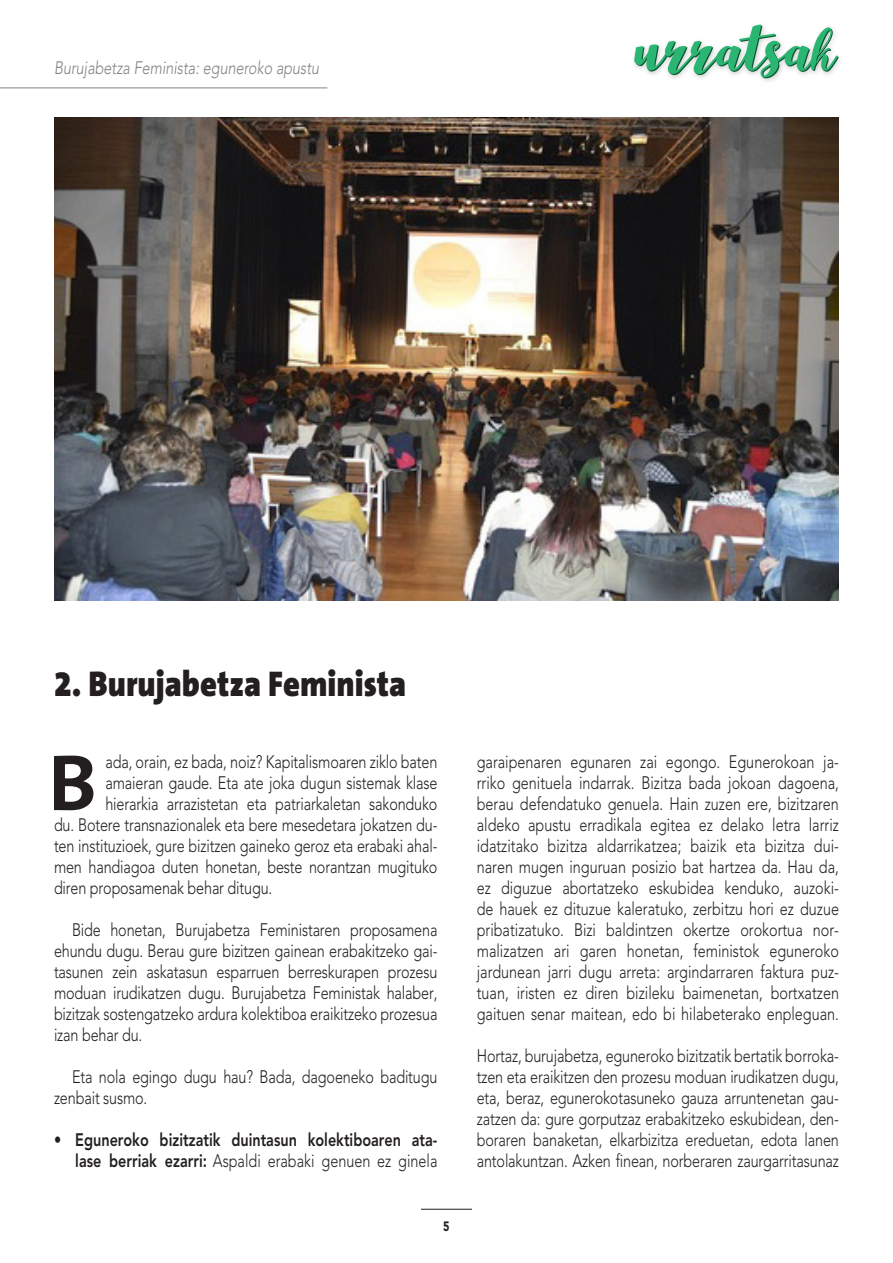
<style>
.page{position:relative;width:893px;height:1263px;background:#fff}
.page>*{position:absolute;margin:0;border:0;box-sizing:border-box;transform-origin:0 0}
.t1{font:88.5px "Aldine";color:#0c6638}
.TESTUA{font:700 80.25px "The Sans";color:#231f20;scale:1.05 1}
.TITULARRA{font:900 36px "The Sans B9";color:#231f20;scale:.9 1}
.TESTUA_Bigarrena{font:300 18px/21px "Avenir LT Std";letter-spacing:-.01em;color:#231f20;text-align:justify;scale:.8 1}
.TESTUA-2{font:300 18px "Avenir LT Std";letter-spacing:-.01em;color:#231f20;scale:.8 1}
.t2{font:800 18px/21px "Avenir LT Std";color:#231f20;text-align:right;scale:.8 1}
.t3{font:italic 300 18px "Avenir LT Std";color:#808285;scale:.8 1}
.t4{font:900 13.5px "Avenir LT Std";color:#231f20;scale:.8 1}
.s1{font-weight:300}
</style>
<div class="page">
<img style="left:633px;top:25px;width:207px;height:57px">
<hr style="left:0;top:88px;width:327px;height:1px;background:#808285">
<hr style="left:421px;top:1209px;width:51px;height:1px;background:#231f20">
<img style="left:54px;top:117px;width:785px;height:483px">
<p class="t3" style="left:54px;top:57px;width:333px">Burujabetza Feminista: eguneroko apustu</p>
<h1 class="t1" style="left:635px;top:1px;width:201px">urratsak</h1>
<p class="TITULARRA" style="left:54px;top:664px;width:393px">2. Burujabetza Feminista</p>
<p class="TESTUA" style="left:48px;top:716px;width:48px">B</p>
<p class="TESTUA-2" style="left:105px;top:751px;width:417px">ada, orain, ez bada, noiz? Kapitalismoaren ziklo baten</p>
<p class="TESTUA-2" style="left:105px;top:772px;width:417px">amaieran gaude. Eta ate joka dugun sistemak klase</p>
<p class="TESTUA-2" style="left:105px;top:793px;width:417px">hierarkia arrazistetan eta patriarkaletan sakonduko</p>
<p class="TESTUA-2" style="left:54px;top:814px;width:481px">du. Botere transnazionalek eta bere mesedetara jokatzen du-</p>
<p class="TESTUA-2" style="left:54px;top:835px;width:481px">ten instituzioek, gure bizitzen gaineko geroz eta erabaki ahal-</p>
<p class="TESTUA-2" style="left:54px;top:856px;width:481px">men handiagoa duten honetan, beste norantzan mugituko</p>
<p class="TESTUA-2" style="left:54px;top:877px;width:274px">diren proposamenak behar ditugu.</p>
<p class="TESTUA_Bigarrena" style="left:54px;top:919px;width:481px;text-indent:18px">Bide honetan, Burujabetza Feministaren proposamena ehundu dugu. Berau gure bizitzen gainean erabakitzeko gai&shy;tasunen zein askatasun esparruen berreskurapen prozesu moduan irudikatzen dugu. Burujabetza Feministak halaber, bizitzak sostengatzeko ardura kolektiboa eraikitzeko prozesua izan behar du.</p>
<p class="TESTUA_Bigarrena" style="left:54px;top:1066px;width:481px;text-indent:18px">Eta nola egingo dugu hau? Bada, dagoeneko baditugu zenbait susmo.</p>
<p class="t2" style="left:54px;top:1129px;width:481px">• Eguneroko bizitzatik duintasun kolektiboaren ata&shy;lase berriak ezarri: <span class="s1">Aspaldi erabaki genuen ez ginela</span></p>
<p class="t4" style="left:443px;top:1218px;width:9px">5</p>
<p class="TESTUA_Bigarrena" style="left:477px;top:751px;width:454px">garaipenaren egunaren zai egongo. Egunerokoan ja&shy;rriko genituela indarrak. Bizitza bada jokoan dagoena, berau defendatuko genuela. Hain zuzen ere, bizitzaren aldeko apustu erradikala egitea ez delako letra larriz idatzitako bizitza aldarrikatzea; baizik eta bizitza dui&shy;naren mugen inguruan posizio bat hartzea da. Hau da, ez diguzue abortatzeko eskubidea kenduko, auzoki&shy;de hauek ez dituzue kaleratuko, zerbitzu hori ez duzue pribatizatuko. Bizi baldintzen okertze orokortua nor&shy;malizatzen ari garen honetan, feministok eguneroko jardunean jarri dugu arreta: argindarraren faktura puz&shy;tuan, iristen ez diren bizileku baimenetan, bortxatzen gaituen senar maitean, edo bi hilabeterako enpleguan.</p>
<p class="TESTUA_Bigarrena" style="left:477px;top:1045px;width:454px">Hortaz, burujabetza, eguneroko bizitzatik bertatik borroka&shy;tzen eta eraikitzen den prozesu moduan irudikatzen dugu, eta, beraz, egunerokotasuneko gauza arruntenetan gau&shy;zatzen da: gure gorputzaz erabakitzeko eskubidean, den&shy;boraren banaketan, elkarbizitza ereduetan, edota lanen antolakuntzan. Azken finean, norberaren zaurgarritasunaz</p>
</div>
